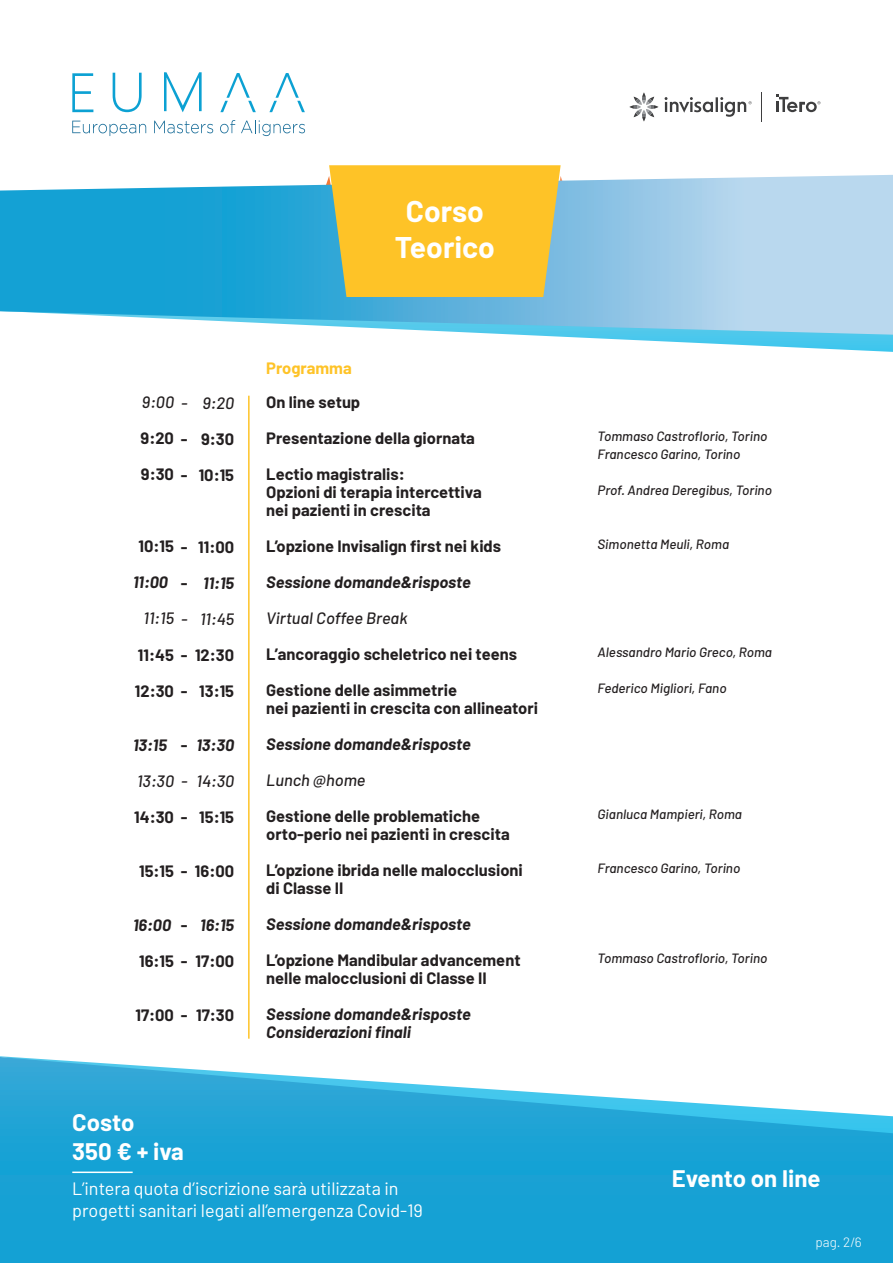
<style>
.page{position:relative;width:893px;height:1263px;background:#fff}
.page>*{position:absolute;margin:0;border:0;box-sizing:border-box;transform-origin:0 0}
.t1{font:700 30px/36px "Barlow";color:#fff;text-align:center}
.t2{font:700 24px/28.8px "Barlow";color:#fff}
.t3{font:18px/21.6px "Barlow";color:#fff}
.t4{font:700 16.5px/36px "Barlow";color:#231f20}
.t5{font:italic 700 16.5px/18px "Barlow";color:#231f20}
.t6{font:italic 500 16.5px "Barlow";color:#231f20}
.t7{font:700 16.5px "Barlow";color:#fec327}
.t8{font:italic 500 13.5px/18px "Barlow";color:#231f20}
.t9{font:300 13.5px "Barlow";color:#fff}
</style>
<div class="page">
<svg style="left:526px;top:335px;width:367px;height:17px"></svg>
<svg style="left:0;top:1057px;width:893px;height:206px;background:#3cb0db"></svg>
<svg style="left:72px;top:121px;width:74px;height:15px"></svg>
<svg style="left:154px;top:121px;width:59px;height:12px"></svg>
<svg style="left:220px;top:120px;width:15px;height:13px"></svg>
<svg style="left:241px;top:120px;width:64px;height:16px"></svg>
<svg style="left:72px;top:73px;width:21px;height:39px"></svg>
<svg style="left:113px;top:73px;width:29px;height:39px"></svg>
<svg style="left:164px;top:72px;width:38px;height:40px"></svg>
<svg style="left:220px;top:73px;width:36px;height:39px"></svg>
<svg style="left:269px;top:73px;width:36px;height:39px"></svg>
<svg style="left:0;top:175px;width:893px;height:160px;background:#74c1e3"></svg>
<svg style="left:318px;top:165px;width:257px;height:132px;background:#e4c145"></svg>
<hr style="left:248px;top:396px;width:2px;height:643px;background:#fec327">
<hr style="left:761px;top:92px;width:1px;height:30px;background:#3e3e3f">
<svg style="left:629px;top:92px;width:29px;height:30px"></svg>
<svg style="left:665px;top:97px;width:87px;height:20px"></svg>
<svg style="left:776px;top:94px;width:44px;height:18px"></svg>
<hr style="left:72px;top:1171px;width:61px;height:2px;background:#fff">
<h1 class="t1" style="left:395px;top:193px;width:102px">Corso<br>Teorico</h1>
<p class="t6" style="left:142px;top:392px;width:47px">9:00 -</p>
<p class="t4" style="left:141px;top:420px;width:48px">9:20 -<br>9:30 -</p>
<p class="t6" style="left:202px;top:392px;width:33px">9:20</p>
<p class="t4" style="left:199px;top:420px;width:37px">9:30<br>10:15</p>
<p class="t4" style="left:139px;top:528px;width:50px">10:15 -</p>
<p class="t5" style="left:133px;top:573px;width:37px">11:00</p>
<p class="t6" style="left:144px;top:608px;width:45px">11:15 -</p>
<p class="t4" style="left:135px;top:636px;width:54px">11:45 -<br>12:30 -</p>
<p class="t4" style="left:181px;top:565px;width:8px">-</p>
<p class="t4" style="left:198px;top:528px;width:38px">11:00</p>
<p class="t5" style="left:203px;top:573px;width:32px">11:15</p>
<p class="t6" style="left:200px;top:608px;width:36px">11:45</p>
<p class="t4" style="left:195px;top:636px;width:41px">12:30<br>13:15</p>
<p class="t5" style="left:133px;top:735px;width:35px">13:15</p>
<p class="t6" style="left:137px;top:770px;width:52px">13:30 -</p>
<p class="t4" style="left:134px;top:798px;width:55px">14:30 -</p>
<p class="t4" style="left:181px;top:727px;width:8px">-</p>
<p class="t5" style="left:196px;top:736px;width:39px">13:30</p>
<p class="t6" style="left:196px;top:770px;width:39px">14:30</p>
<p class="t4" style="left:199px;top:799px;width:36px">15:15</p>
<p class="t4" style="left:139px;top:853px;width:97px">15:15 - 16:00</p>
<p class="t5" style="left:133px;top:915px;width:40px">16:00</p>
<p class="t4" style="left:139px;top:942px;width:50px">16:15 -</p>
<p class="t4" style="left:181px;top:907px;width:8px">-</p>
<p class="t5" style="left:200px;top:916px;width:35px">16:15</p>
<p class="t4" style="left:196px;top:943px;width:40px">17:00</p>
<p class="t4" style="left:135px;top:996px;width:54px">17:00 -</p>
<p class="t4" style="left:196px;top:997px;width:40px">17:30</p>
<p class="t7" style="left:266px;top:358px;width:87px">Programma</p>
<p class="t4" style="left:266px;top:384px;width:210px">On line setup<br>Presentazione della giornata<br>Lectio magistralis:</p>
<p class="t4" style="left:266px;top:483px;width:217px;line-height:18px">Opzioni di terapia intercettiva nei pazienti in crescita</p>
<p class="t4" style="left:266px;top:528px;width:236px">L’opzione Invisalign first nei kids</p>
<p class="t5" style="left:266px;top:573px;width:206px">Sessione domande&amp;risposte</p>
<p class="t6" style="left:266px;top:608px;width:143px">Virtual Coffee Break</p>
<p class="t4" style="left:266px;top:636px;width:252px">L’ancoraggio scheletrico nei teens<br>Gestione delle asimmetrie</p>
<p class="t4" style="left:266px;top:690px;width:273px">nei pazienti in crescita con allineatori</p>
<p class="t5" style="left:266px;top:735px;width:206px">Sessione domande&amp;risposte</p>
<p class="t6" style="left:266px;top:770px;width:101px">Lunch @home</p>
<p class="t4" style="left:266px;top:807px;width:245px;line-height:18px">Gestione delle problematiche orto-perio nei pazienti in crescita</p>
<p class="t4" style="left:266px;top:861px;width:258px;line-height:18px">L’opzione ibrida nelle malocclusioni di Classe II</p>
<p class="t5" style="left:266px;top:915px;width:206px">Sessione domande&amp;risposte</p>
<p class="t4" style="left:266px;top:951px;width:256px;line-height:18px">L’opzione Mandibular advancement nelle malocclusioni di Classe II</p>
<p class="t5" style="left:266px;top:1005px;width:206px">Sessione domande&amp;risposte<br>Considerazioni finali</p>
<h2 class="t2" style="left:72px;top:1108px;width:113px">Costo<br>350 € + iva</h2>
<p class="t3" style="left:72px;top:1177px;width:352px">L’intera quota d’iscrizione sarà utilizzata in progetti sanitari legati all’emergenza Covid-19</p>
<p class="t8" style="left:598px;top:427px;width:171px">Tommaso Castroflorio, Torino<br>Francesco Garino, Torino</p>
<p class="t8" style="left:598px;top:481px;width:176px">Prof. Andrea Deregibus, Torino</p>
<p class="t8" style="left:598px;top:535px;width:133px">Simonetta Meuli, Roma</p>
<p class="t8" style="left:598px;top:643px;width:176px">Alessandro Mario Greco, Roma</p>
<p class="t8" style="left:598px;top:679px;width:130px">Federico Migliori, Fano</p>
<p class="t8" style="left:598px;top:805px;width:146px">Gianluca Mampieri, Roma</p>
<p class="t8" style="left:598px;top:859px;width:144px">Francesco Garino, Torino</p>
<p class="t8" style="left:598px;top:949px;width:171px">Tommaso Castroflorio, Torino</p>
<h2 class="t2" style="left:672px;top:1164px;width:150px">Evento on line</h2>
<p class="t9" style="left:815px;top:1234px;width:48px">pag. 2/6</p>
</div>
